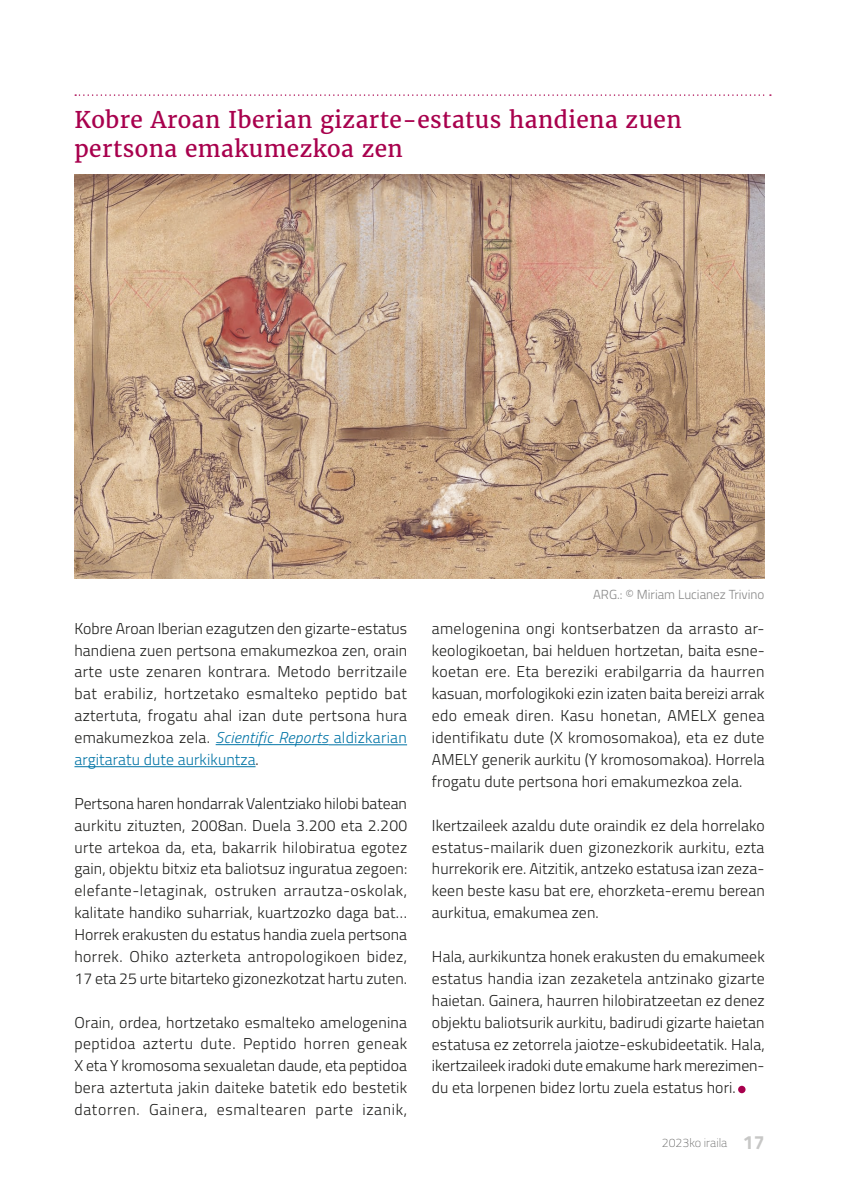
<style>
.page{position:relative;width:844px;height:1191px;background:#fff}
.page>*{position:absolute;margin:0;border:0;box-sizing:border-box;transform-origin:0 0}
.t1{font:22.75px/28.9px "Merriweather";letter-spacing:.02em;color:#a8004d}
.t2{font:300 15.75px/21.9px "Titillium";letter-spacing:.005em;color:#1d1d1b;text-align:justify}
.t3{font:300 13.12px "Titillium";color:#878787}
.t4{font:100 12.25px "Titillium";color:#575756}
.s1{font-style:italic;color:#0074a6}
.s2{color:#0074a6}
.s3{font-weight:700;font-size:19.25px;color:#c7c7c6}
</style>
<div class="page">
<hr style="left:215px;top:744px;width:113px;height:1px;background:#0074a6">
<hr style="left:328px;top:744px;width:79px;height:1px;background:#0074a6">
<hr style="left:74px;top:766px;width:181px;height:1px;background:#0074a6">
<div style="left:738px;top:1085px;width:7px;height:8px;background:#a8004d;border-radius:50%"></div>
<svg style="left:75px;top:94px;width:695px;height:2px"></svg>
<img style="left:74px;top:174px;width:690px;height:405px">
<h1 class="t1" style="left:74px;top:106px;width:608px">Kobre Aroan Iberian gizarte-estatus handiena zuen pertsona emakumezkoa zen</h1>
<p class="t2" style="left:74px;top:616px;width:334px">Kobre Aroan Iberian ezagutzen den gizarte-estatus handiena zuen pertsona emakumezkoa zen, orain arte uste zenaren kontrara. Metodo berritzaile bat erabiliz, hortzetako esmalteko peptido bat aztertuta, frogatu ahal izan dute pertsona hura emakumezkoa zela. <span class="s1">Scientific Reports</span> <span class="s2">aldizkarian argitaratu dute aurkikuntza</span>.</p>
<p class="t2" style="left:74px;top:791px;width:334px">Pertsona haren hondarrak Valentziako hilobi batean aurkitu zituzten, 2008an. Duela 3.200 eta 2.200 urte artekoa da, eta, bakarrik hilobiratua egotez gain, objektu bitxiz eta baliotsuz inguratua zegoen: elefante-letaginak, ostruken arrautza-oskolak, kalitate handiko suharriak, kuartzozko daga bat… Horrek erakusten du estatus handia zuela pertsona horrek. Ohiko azterketa antropologikoen bidez, 17 eta 25 urte bitarteko gizonezkotzat hartu zuten.</p>
<p class="t2" style="left:74px;top:1010px;width:334px">Orain, ordea, hortzetako esmalteko amelogenina peptidoa aztertu dute. Peptido horren geneak X eta Y kromosoma sexualetan daude, eta peptidoa bera aztertuta jakin daiteke batetik edo bestetik datorren. Gainera, esmaltearen parte izanik,</p>
<p class="t3" style="left:593px;top:585px;width:173px">ARG.: © Miriam Lucianez Trivino</p>
<p class="t2" style="left:432px;top:616px;width:334px;text-align:left">amelogenina ongi kontserbatzen da arrasto ar&shy;keologikoetan, bai helduen hortzetan, baita esne&shy;koetan ere. Eta bereziki erabilgarria da haurren kasuan, morfologikoki ezin izaten baita bereizi arrak edo emeak diren. Kasu honetan, AMELX genea identifikatu dute (X kromosomakoa), eta ez dute AMELY generik aurkitu (Y kromosomakoa). Horrela frogatu dute pertsona hori emakumezkoa zela.</p>
<p class="t2" style="left:432px;top:813px;width:334px;text-align:left">Ikertzaileek azaldu dute oraindik ez dela horrelako estatus-mailarik duen gizonezkorik aurkitu, ezta hurrekorik ere. Aitzitik, antzeko estatusa izan zeza&shy;keen beste kasu bat ere, ehorzketa-eremu berean aurkitua, emakumea zen.</p>
<p class="t2" style="left:432px;top:944px;width:334px;text-align:left">Hala, aurkikuntza honek erakusten du emakumeek estatus handia izan zezaketela antzinako gizarte haietan. Gainera, haurren hilobiratzeetan ez denez objektu baliotsurik aurkitu, badirudi gizarte haietan estatusa ez zetorrela jaiotze-eskubideetatik. Hala, ikertzaileek iradoki dute emakume hark merezimen&shy;du eta lorpenen bidez lortu zuela estatus hori.</p>
<p class="t4" style="left:661px;top:1133px;width:104px">2023ko iraila <span class="s3">17</span></p>
</div>
